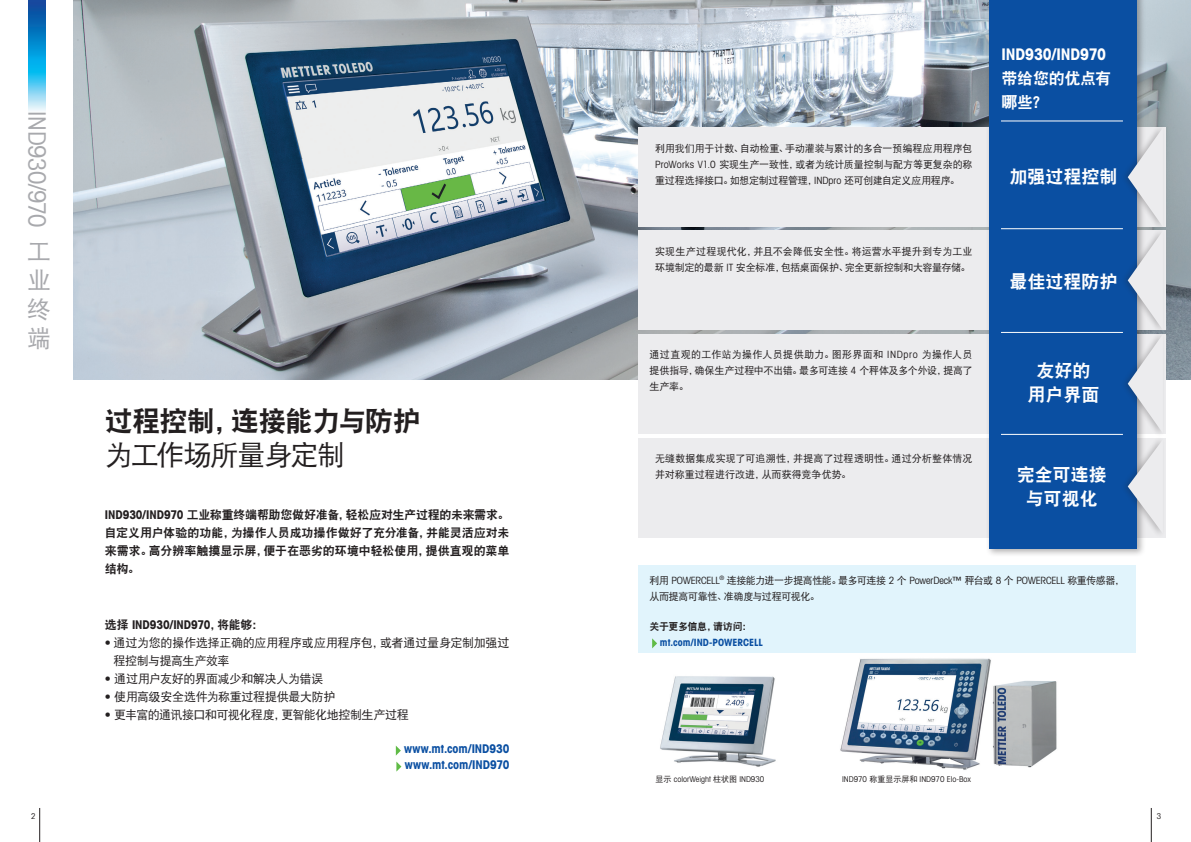
<style>
.page{position:relative;width:1191px;height:842px;background:#fff}
.page>*{position:absolute;margin:0;border:0;box-sizing:border-box;transform-origin:0 0}
.Headline_Pages_bold{font:28px "DFP Hei W9";letter-spacing:-.03em;color:#231f20}
.Headline_Pages_book{font:28px "DFP Hei W5";letter-spacing:-.045em;color:#231f20}
.Vertical_Text_pages{font:24px "Avant Gardefor MT Bk";letter-spacing:-.02em;color:#a8a9ad}
.Vertical_Text_pages-2{font:24px/28.8px "DFP Hei W5";color:#a8a9ad;text-align:justify}
.Title_AVG_bold_10_14{font:18px/24px "DFP Hei W9";color:#fff;text-align:center}
.t1{font:16px/24px "Avant Gardefor MT Bd";letter-spacing:-.01em;color:#fff}
.Lead_Text_bold_12_16{font:12px/18px "DFP Hei W9";letter-spacing:-.01em;color:#231f20;text-align:justify}
.Lead_Text_bold_Tab_3{font:12px/18px "DFP Hei W5";letter-spacing:-.03em;color:#231f20}
.Lead_Text_bold_12_16-2{font:12px "Avant Gardefor MT Bd";letter-spacing:-.005em;color:#0a4fa2}
.Title2_bold_10_14pt{font:12px "Avant Gardefor MT Bd";letter-spacing:-.005em;color:#231f20}
.Running_Text_book_10{font:10px/16px "DFP Hei W5";letter-spacing:-.015em;color:#231f20;text-align:justify}
.Running_Text_book_10-2{font:10px/16px "DFP Hei W5";letter-spacing:-.045em;color:#231f20}
.Running_Text_book_10-3{font:10px/16px "DFP Hei W5";letter-spacing:.005em;color:#231f20}
.Running_Text_book_10-4{font:10px/16px "Avant Gardefor MT Bd";color:#0a4fa2}
.Caption_AVG_book_8_9{font:8px "Avant Gardefor MT Bk";color:#231f20}
.s1{font-family:"Avant Gardefor MT Bd"}
.s2{font-family:"DFP Hei W9"}
.s3{font-family:"Avant Gardefor MT Bk"}
.s4{font-family:"DFP Hei W9";color:#231f20}
.s5{font-family:"DFP Hei W5"}
</style>
<div class="page">
<img style="left:28px;top:0;width:17px;height:111px">
<hr style="left:39px;top:808px;width:1px;height:34px;background:#231f20">
<hr style="left:1151px;top:808px;width:1px;height:34px;background:#231f20">
<svg style="left:396px;top:746px;width:5px;height:26px"></svg>
<img style="left:74px;top:0;width:1117px;height:380px">
<div style="left:638px;top:128px;width:527px;height:99px;background:#ececee"></div>
<div style="left:638px;top:231px;width:527px;height:99px;background:#ececee"></div>
<div style="left:638px;top:334px;width:527px;height:99px;background:#ececee"></div>
<div style="left:638px;top:438px;width:527px;height:99px;background:#ececee"></div>
<div style="left:638px;top:565px;width:497px;height:88px;background:#e1f4fc"></div>
<svg style="left:652px;top:638px;width:5px;height:10px"></svg>
<div style="left:986px;top:0;width:159px;height:557px;background:#231f20;opacity:.35"></div>
<div style="left:989px;top:0;width:148px;height:549px;background:#0a4fa2"></div>
<div style="left:1120px;top:123px;width:45px;height:108px;background:#231f20;opacity:.25"></div>
<div style="left:1120px;top:227px;width:45px;height:108px;background:#231f20;opacity:.25"></div>
<div style="left:1120px;top:330px;width:45px;height:108px;background:#231f20;opacity:.25"></div>
<svg style="left:1127px;top:128px;width:35px;height:305px"></svg>
<div style="left:1120px;top:435px;width:45px;height:103px;background:#231f20;opacity:.25"></div>
<svg style="left:1127px;top:439px;width:35px;height:94px"></svg>
<img style="left:660px;top:676px;width:116px;height:91px">
<img style="left:840px;top:658px;width:151px;height:112px">
<hr style="left:1001px;top:120px;width:122px;height:1px;background:#fff">
<hr style="left:1001px;top:228px;width:122px;height:1px;background:#fff">
<hr style="left:1001px;top:332px;width:122px;height:1px;background:#fff">
<hr style="left:1001px;top:434px;width:122px;height:1px;background:#fff">
<img style="left:990px;top:674px;width:67px;height:96px">
<p class="Vertical_Text_pages" style="left:52px;top:111px;width:118px;rotate:90deg">IND930/970</p>
<p class="Vertical_Text_pages-2" style="left:27px;top:237px;width:25px">工业终端</p>
<p class="Headline_Pages_bold" style="left:105px;top:406px;width:317px">过程控制，连接能力与防护</p>
<p class="Headline_Pages_book" style="left:105px;top:440px;width:242px">为工作场所量身定制</p>
<p class="Lead_Text_bold_12_16" style="left:105px;top:505px;width:406px"><span class="s1">IND930/IND970</span> 工业称重终端帮助您做好准备，轻松应对生产过程的未来需求。自定义用户体验的功能，为操作人员成功操作做好了充分准备，并能灵活应对未来需求。高分辨率触摸显示屏，便于在恶劣的环境中轻松使用，提供直观的菜单结构。</p>
<p class="Title2_bold_10_14pt" style="left:105px;top:617px;width:160px"><span class="s2">选择</span> IND930/IND970<span class="s2">，将能够：</span></p>
<p class="Lead_Text_bold_Tab_3" style="left:113px;top:633px;width:397px;text-indent:-9px"><span class="s1">•</span> 通过为您的操作选择正确的应用程序或应用程序包，或者通过量身定制加强过程控制与提高生产效率</p>
<p class="Lead_Text_bold_Tab_3" style="left:105px;top:669px;width:220px"><span class="s3">•</span> 通过用户友好的界面减少和解决人为错误</p>
<p class="Lead_Text_bold_Tab_3" style="left:105px;top:687px;width:232px"><span class="s3">•</span> 使用高级安全选件为称重过程提供最大防护</p>
<p class="Lead_Text_bold_Tab_3" style="left:105px;top:705px;width:305px"><span class="s3">•</span> 更丰富的通讯接口和可视化程度，更智能化地控制生产过程</p>
<p class="Lead_Text_bold_12_16-2" style="left:404px;top:741px;width:107px">www.mt.com/IND930</p>
<p class="Lead_Text_bold_12_16-2" style="left:405px;top:757px;width:106px">www.mt.com/IND970</p>
<p class="Running_Text_book_10" style="left:655px;top:140px;width:319px">利用我们用于计数、自动检重、手动灌装与累计的多合一预编程应用程序包<span class="s3">ProWorks V1.0</span> 实现生产一致性，或者为统计质量控制与配方等更复杂的称重过程选择接口。如想定制过程管理，<span class="s3">INDpro</span> 还可创建自定义应用程序。</p>
<p class="Running_Text_book_10" style="left:655px;top:243px;width:319px">实现生产过程现代化，并且不会降低安全性。将运营水平提升到专为工业环境制定的最新 <span class="s3">IT</span> 安全标准，包括桌面保护、完全更新控制和大容量存储。</p>
<p class="Running_Text_book_10" style="left:649px;top:347px;width:325px">通过直观的工作站为操作人员提供助力。图形界面和 <span class="s3">INDpro</span> 为操作人员提供指导，确保生产过程中不出错。最多可连接 <span class="s3">4</span> 个秤体及多个外设，提高了生产率。</p>
<p class="Running_Text_book_10-3" style="left:655px;top:450px;width:319px">无缝数据集成实现了可追溯性，并提高了过程透明性。通过分析整体情况并对称重过程进行改进，从而获得竞争优势。</p>
<p class="t1" style="left:1001px;top:42px;width:111px">IND930/IND970<span class="s2">带给您的优点有哪些？</span></p>
<p class="Title_AVG_bold_10_14" style="left:1009px;top:165px;width:110px">加强过程控制</p>
<p class="Title_AVG_bold_10_14" style="left:1009px;top:269px;width:110px">最佳过程防护</p>
<p class="Title_AVG_bold_10_14" style="left:1027px;top:358px;width:73px">友好的用户界面</p>
<p class="Title_AVG_bold_10_14" style="left:1017px;top:462px;width:91px">完全可连接与可视化</p>
<p class="Running_Text_book_10-2" style="left:649px;top:572px;width:476px">利用 <span class="s3">POWERCELL</span><sup>®</sup> 连接能力进一步提高性能。最多可连接 <span class="s3">2</span> 个 <span class="s3">PowerDeck™</span> 秤台或 <span class="s3">8</span> 个 <span class="s3">POWERCELL</span> 称重传感器，从而提高可靠性、准确度与过程可视化。</p>
<p class="Running_Text_book_10-4" style="left:660px;top:618px;width:105px;text-indent:-11px"><span class="s4">关于更多信息，请访问：</span>mt.com/IND-POWERCELL</p>
<p class="Caption_AVG_book_8_9" style="left:655px;top:775px;width:110px"><span class="s5">显示</span> colorWeight <span class="s5">柱状图</span> IND930</p>
<p class="Caption_AVG_book_8_9" style="left:842px;top:775px;width:130px">IND970 <span class="s5">称重显示屏和</span> IND970 Elo-Box</p>
<p class="Caption_AVG_book_8_9" style="left:31px;top:812px;width:6px">2</p>
<p class="Caption_AVG_book_8_9" style="left:1157px;top:812px;width:6px">3</p>
</div>
